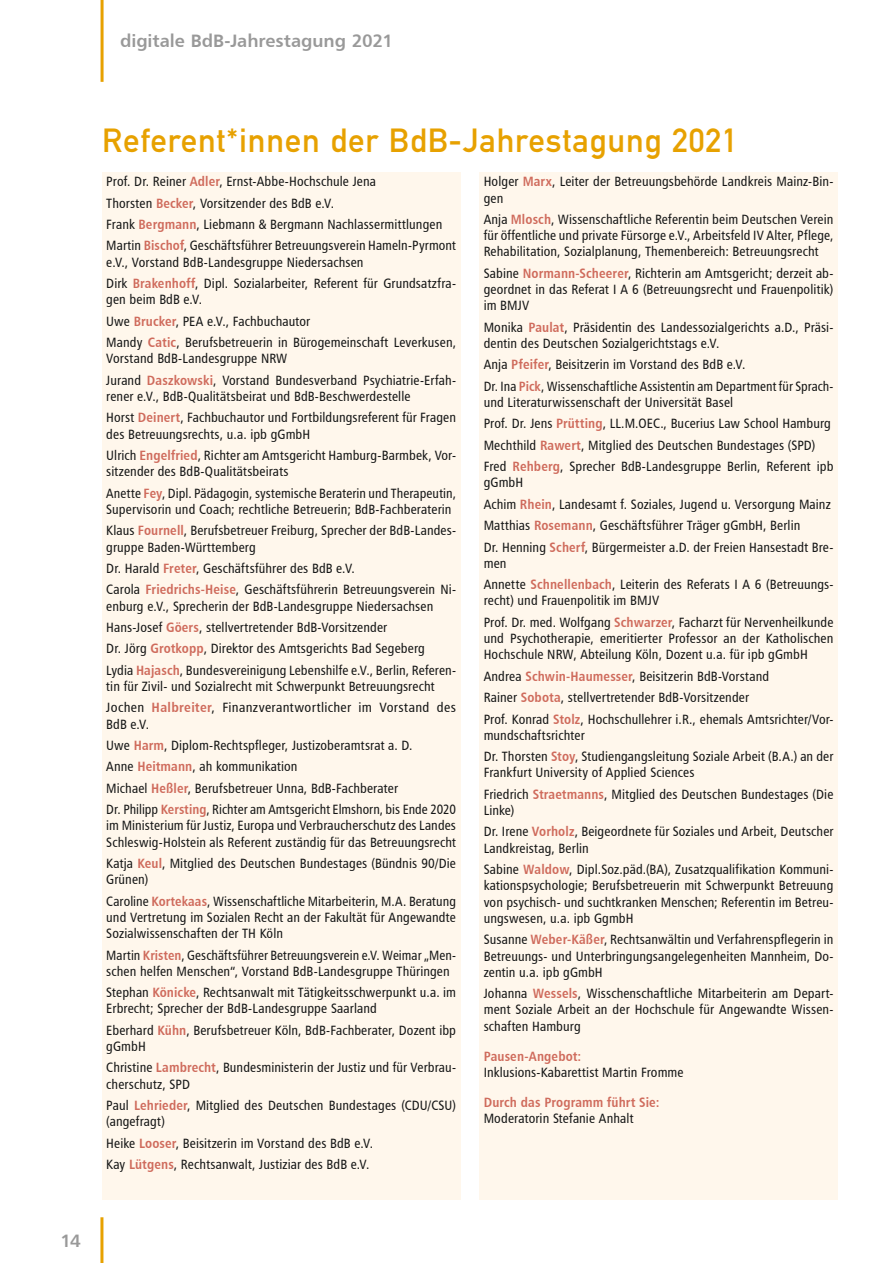
<style>
.page{position:relative;width:893px;height:1263px;background:#fff}
.page>*{position:absolute;margin:0;border:0;box-sizing:border-box;transform-origin:0 0}
.t1{font:33px "DIN Mittelschrift";letter-spacing:.025em;color:#e7a100}
.t2{font:18px "Humanist 777 BT Bold B";letter-spacing:-.005em;color:#999}
.t3{font:13.5px/21.3px "Humanist 777 BT Roman Condensed B";letter-spacing:.01em;color:#151616}
.t4{font:13.5px "Humanist 777 BT Bold Condensed B";letter-spacing:.01em;color:#cf6b5c}
.s1{font-family:"Humanist 777 BT Bold Condensed B";color:#cf6b5c}
</style>
<div class="page">
<div style="left:102px;top:172px;width:358px;height:1027px;background:#fff7ec"></div>
<div style="left:479px;top:172px;width:359px;height:1027px;background:#fff7ec"></div>
<hr style="left:101px;top:0;width:3px;height:82px;background:#e7a100">
<hr style="left:100px;top:1217px;width:3px;height:46px;background:#e7a100">
<h2 class="t2" style="left:120px;top:29px;width:274px">digitale BdB-Jahrestagung 2021</h2>
<h1 class="t1" style="left:102px;top:121px;width:637px">Referent*innen der BdB-Jahrestagung 2021</h1>
<p class="t3" style="left:106px;top:171px;width:351px">Prof. Dr. Reiner <span class="s1">Adler</span>, Ernst-Abbe-Hochschule Jena<br>Thorsten <span class="s1">Becker</span>, Vorsitzender des BdB e.V.<br>Frank <span class="s1">Bergmann</span>, Liebmann &amp; Bergmann Nachlassermittlungen Martin <span class="s1">Bischof</span>, Geschäftsführer Betreuungsverein Hameln-Pyrmont</p>
<p class="t3" style="left:106px;top:251px;width:351px">e.V., Vorstand BdB-Landesgruppe Niedersachsen<br>Dirk <span class="s1">Brakenhoff</span>, Dipl. Sozialarbeiter, Referent für Grundsatzfra-</p>
<p class="t3" style="left:106px;top:289px;width:351px">gen beim BdB e.V.<br>Uwe <span class="s1">Brucker</span>, PEA e.V., Fachbuchautor<br>Mandy <span class="s1">Catic</span>, Berufsbetreuerin in Bürogemeinschaft Leverkusen,</p>
<p class="t3" style="left:106px;top:348px;width:351px">Vorstand BdB-Landesgruppe NRW<br>Jurand <span class="s1">Daszkowski</span>, Vorstand Bundesverband Psychiatrie-Erfah-</p>
<p class="t3" style="left:106px;top:385px;width:351px">rener e.V., BdB-Qualitätsbeirat und BdB-Beschwerdestelle<br>Horst <span class="s1">Deinert</span>, Fachbuchautor und Fortbildungsreferent für Fragen</p>
<p class="t3" style="left:106px;top:423px;width:351px">des Betreuungsrechts, u.a. ipb gGmbH<br>Ulrich <span class="s1">Engelfried</span>, Richter am Amtsgericht Hamburg-Barmbek, Vor-</p>
<p class="t3" style="left:106px;top:461px;width:351px">sitzender des BdB-Qualitätsbeirats<br>Anette <span class="s1">Fey</span>, Dipl. Pädagogin, systemische Beraterin und Therapeutin,</p>
<p class="t3" style="left:106px;top:498px;width:351px">Supervisorin und Coach; rechtliche Betreuerin; BdB-Fachberaterin<br>Klaus <span class="s1">Fournell</span>, Berufsbetreuer Freiburg, Sprecher der BdB-Landes-</p>
<p class="t3" style="left:106px;top:536px;width:351px">gruppe Baden-Württemberg<br>Dr. Harald <span class="s1">Freter</span>, Geschäftsführer des BdB e.V.<br>Carola <span class="s1">Friedrichs-Heise</span>, Geschäftsführerin Betreuungsverein Ni-</p>
<p class="t3" style="left:106px;top:595px;width:351px">enburg e.V., Sprecherin der BdB-Landesgruppe Niedersachsen Hans-Josef <span class="s1">Göers</span>, stellvertretender BdB-Vorsitzender<br>Dr. Jörg <span class="s1">Grotkopp</span>, Direktor des Amtsgerichts Bad Segeberg<br>Lydia <span class="s1">Hajasch</span>, Bundesvereinigung Lebenshilfe e.V., Berlin, Referen-</p>
<p class="t3" style="left:106px;top:675px;width:351px">tin für Zivil- und Sozialrecht mit Schwerpunkt Betreuungsrecht<br>Jochen <span class="s1">Halbreiter</span>, Finanzverantwortlicher im Vorstand des</p>
<p class="t3" style="left:106px;top:713px;width:351px">BdB e.V.<br>Uwe <span class="s1">Harm</span>, Diplom-Rechtspfleger, Justizoberamtsrat a. D.<br>Anne <span class="s1">Heitmann</span>, ah kommunikation<br>Michael <span class="s1">Heßler</span>, Berufsbetreuer Unna, BdB-Fachberater<br>Dr. Philipp <span class="s1">Kersting</span>, Richter am Amtsgericht Elmshorn, bis Ende 2020</p>
<p class="t3" style="left:106px;top:817px;width:351px;line-height:16.2px">im Ministerium für Justiz, Europa und Verbraucherschutz des Landes<br>Schleswig-Holstein als Referent zuständig für das Betreuungsrecht</p>
<p class="t3" style="left:106px;top:855px;width:351px;line-height:16.2px">Katja <span class="s1">Keul</span>, Mitglied des Deutschen Bundestages (Bündnis 90/Die<br>Grünen)</p>
<p class="t3" style="left:106px;top:892px;width:351px;line-height:16.2px;text-align:justify">Caroline <span class="s1">Kortekaas</span>, Wissenschaftliche Mitarbeiterin, M.A. Beratung und Vertretung im Sozialen Recht an der Fakultät für Angewandte Sozialwissenschaften der TH Köln</p>
<p class="t3" style="left:106px;top:946px;width:351px;line-height:16.2px">Martin <span class="s1">Kristen</span>, Geschäftsführer Betreuungsverein e.V. Weimar „Men&shy;schen helfen Menschen“, Vorstand BdB-Landesgruppe Thüringen</p>
<p class="t3" style="left:106px;top:984px;width:351px;line-height:16.2px">Stephan <span class="s1">Könicke</span>, Rechtsanwalt mit Tätigkeitsschwerpunkt u.a. im<br>Erbrecht; Sprecher der BdB-Landesgruppe Saarland</p>
<p class="t3" style="left:106px;top:1022px;width:351px;line-height:16.2px">Eberhard <span class="s1">Kühn</span>, Berufsbetreuer Köln, BdB-Fachberater, Dozent ibp gGmbH</p>
<p class="t3" style="left:106px;top:1059px;width:351px;line-height:16.2px">Christine <span class="s1">Lambrecht</span>, Bundesministerin der Justiz und für Verbrau&shy;cherschutz, SPD</p>
<p class="t3" style="left:106px;top:1097px;width:351px;line-height:16.2px">Paul <span class="s1">Lehrieder</span>, Mitglied des Deutschen Bundestages (CDU/CSU) (angefragt)</p>
<p class="t3" style="left:106px;top:1132px;width:268px">Heike <span class="s1">Looser</span>, Beisitzerin im Vorstand des BdB e.V.<br>Kay <span class="s1">Lütgens</span>, Rechtsanwalt, Justiziar des BdB e.V.</p>
<p class="t3" style="left:484px;top:173px;width:351px;line-height:16.2px">Holger <span class="s1">Marx</span>, Leiter der Betreuungsbehörde Landkreis Mainz-Bin&shy;gen</p>
<p class="t3" style="left:484px;top:211px;width:351px;line-height:16.2px;text-align:justify">Anja <span class="s1">Mlosch</span>, Wissenschaftliche Referentin beim Deutschen Verein für öffentliche und private Fürsorge e.V., Arbeitsfeld IV Alter, Pflege, Rehabilitation, Sozialplanung, Themenbereich: Betreuungsrecht</p>
<p class="t3" style="left:484px;top:265px;width:351px;line-height:16.2px;text-align:justify">Sabine <span class="s1">Normann-Scheerer</span>, Richterin am Amtsgericht; derzeit ab&shy;geordnet in das Referat I A 6 (Betreuungsrecht und Frauenpolitik) im BMJV</p>
<p class="t3" style="left:484px;top:319px;width:351px;line-height:16.2px">Monika <span class="s1">Paulat</span>, Präsidentin des Landessozialgerichts a.D., Präsi&shy;dentin des Deutschen Sozialgerichtstags e.V.</p>
<p class="t3" style="left:484px;top:354px;width:351px">Anja <span class="s1">Pfeifer</span>, Beisitzerin im Vorstand des BdB e.V.<br>Dr. Ina <span class="s1">Pick</span>, Wissenschaftliche Assistentin am Department für Sprach-</p>
<p class="t3" style="left:484px;top:391px;width:351px">und Literaturwissenschaft der Universität Basel<br>Prof. Dr. Jens <span class="s1">Prütting</span>, LL.M.OEC., Bucerius Law School Hamburg Mechthild <span class="s1">Rawert</span>, Mitglied des Deutschen Bundestages (SPD)<br>Fred <span class="s1">Rehberg</span>, Sprecher BdB-Landesgruppe Berlin, Referent ipb</p>
<p class="t3" style="left:484px;top:472px;width:351px">gGmbH<br>Achim <span class="s1">Rhein</span>, Landesamt f. Soziales, Jugend u. Versorgung Mainz Matthias <span class="s1">Rosemann</span>, Geschäftsführer Träger gGmbH, Berlin<br>Dr. Henning <span class="s1">Scherf</span>, Bürgermeister a.D. der Freien Hansestadt Bre-</p>
<p class="t3" style="left:484px;top:552px;width:351px">men<br>Annette <span class="s1">Schnellenbach</span>, Leiterin des Referats I A 6 (Betreuungs-</p>
<p class="t3" style="left:484px;top:590px;width:351px">recht) und Frauenpolitik im BMJV<br>Prof. Dr. med. Wolfgang <span class="s1">Schwarzer</span>, Facharzt für Nervenheilkunde</p>
<p class="t3" style="left:484px;top:630px;width:351px;line-height:16.2px">und Psychotherapie, emeritierter Professor an der Katholischen<br>Hochschule NRW, Abteilung Köln, Dozent u.a. für ipb gGmbH</p>
<p class="t3" style="left:484px;top:665px;width:351px">Andrea <span class="s1">Schwin-Haumesser</span>, Beisitzerin BdB-Vorstand<br>Rainer <span class="s1">Sobota</span>, stellvertretender BdB-Vorsitzender<br>Prof. Konrad <span class="s1">Stolz</span>, Hochschullehrer i.R., ehemals Amtsrichter/Vor-</p>
<p class="t3" style="left:484px;top:724px;width:351px">mundschaftsrichter<br>Dr. Thorsten <span class="s1">Stoy</span>, Studiengangsleitung Soziale Arbeit (B.A.) an der</p>
<p class="t3" style="left:484px;top:762px;width:351px">Frankfurt University of Applied Sciences<br>Friedrich <span class="s1">Straetmanns</span>, Mitglied des Deutschen Bundestages (Die</p>
<p class="t3" style="left:484px;top:799px;width:351px">Linke)<br>Dr. Irene <span class="s1">Vorholz</span>, Beigeordnete für Soziales und Arbeit, Deutscher</p>
<p class="t3" style="left:484px;top:837px;width:351px">Landkreistag, Berlin<br>Sabine <span class="s1">Waldow</span>, Dipl.Soz.päd.(BA), Zusatzqualifikation Kommuni-</p>
<p class="t3" style="left:484px;top:877px;width:351px;line-height:16.2px;text-align:justify">kationspsychologie; Berufsbetreuerin mit Schwerpunkt Betreuung von psychisch- und suchtkranken Menschen; Referentin im Betreu&shy;ungswesen, u.a. ipb GgmbH</p>
<p class="t3" style="left:484px;top:931px;width:351px;line-height:16.2px;text-align:justify">Susanne <span class="s1">Weber-Käßer</span>, Rechtsanwältin und Verfahrenspflegerin in Betreuungs- und Unterbringungsangelegenheiten Mannheim, Do&shy;zentin u.a. ipb gGmbH</p>
<p class="t3" style="left:484px;top:985px;width:351px;line-height:16.2px;text-align:justify">Johanna <span class="s1">Wessels</span>, Wisschenschaftliche Mitarbeiterin am Depart&shy;ment Soziale Arbeit an der Hochschule für Angewandte Wissen&shy;schaften Hamburg</p>
<p class="t4" style="left:484px;top:1047px;width:99px">Pausen-Angebot:</p>
<p class="t3" style="left:484px;top:1061px;width:201px">Inklusions-Kabarettist Martin Fromme</p>
<p class="t4" style="left:484px;top:1093px;width:177px">Durch das Programm führt Sie:</p>
<p class="t3" style="left:484px;top:1107px;width:151px">Moderatorin Stefanie Anhalt</p>
<h2 class="t2" style="left:61px;top:1229px;width:22px">14</h2>
</div>
